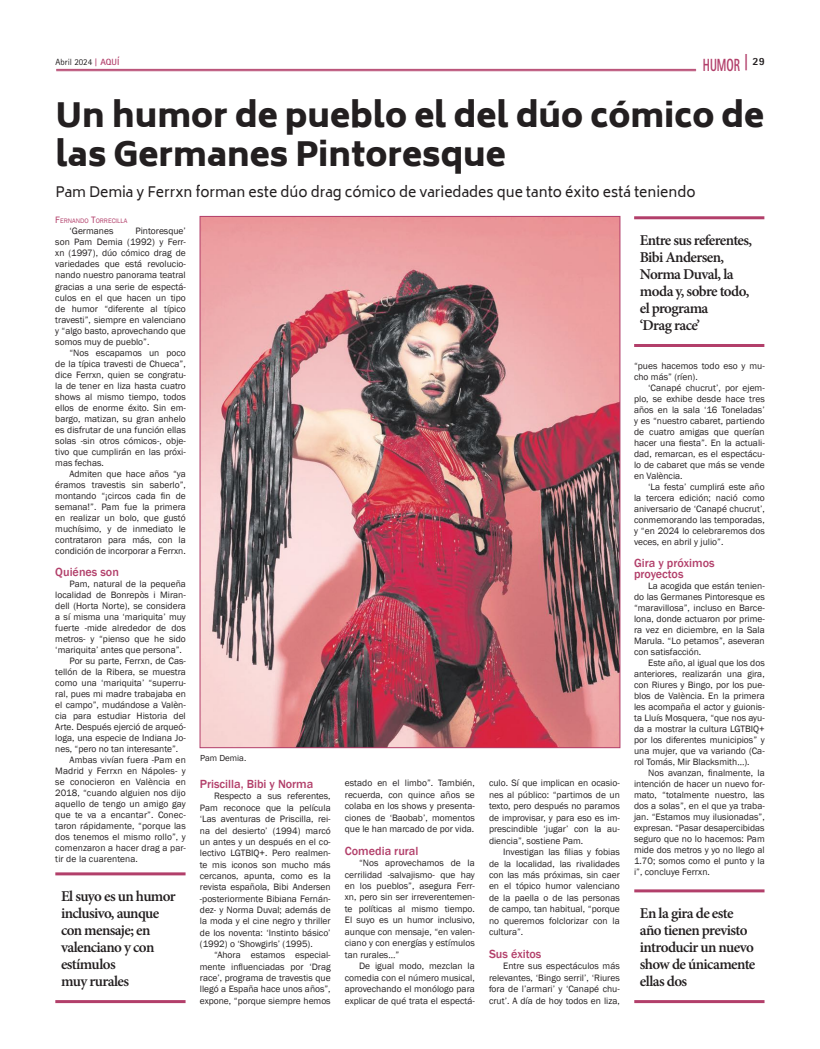
<style>
.page{position:relative;width:820px;height:1049px;background:#fff}
.page>*{position:absolute;margin:0;border:0;box-sizing:border-box;transform-origin:0 0}
.t1{font:900 33px/39.6px "Biryani";color:#231f20}
.t2{font:800 17.6px "Rotis Sans Serif Std";color:#b23f6a;scale:.64 1}
.t3{font:600 15px/17px "Minion Pro";letter-spacing:-.04em;color:#231f20}
.t4{font:14px "Biryani";color:#231f20}
.t5{font:500 12.1px/11px "Franklin Gothic";color:#b23f6a}
.t6{font:9.5px/11px "Franklin Gothic";color:#231f20;text-align:justify}
.t7{font:9px "Rotis Sans Serif Std";color:#231f20}
.t8{font:9px "Franklin Gothic";color:#231f20}
.t9{font:6.7px "Franklin Gothic";color:#b23f6a}
.s1{font-family:"Rotis Serif Std";font-weight:700;color:#b23f6a}
.s2{font-weight:700;color:#b23f6a}
.s3{font-size:18.2px}
.s4{font-size:9.5px}
</style>
<div class="page">
<img style="left:201px;top:218px;width:417px;height:528px">
<hr style="left:55px;top:872px;width:130px;height:3px;background:#b23f6a">
<hr style="left:55px;top:1000px;width:130px;height:3px;background:#b23f6a">
<hr style="left:634px;top:216px;width:130px;height:3px;background:#b23f6a">
<hr style="left:634px;top:344px;width:130px;height:3px;background:#b23f6a">
<hr style="left:634px;top:889px;width:130px;height:3px;background:#b23f6a">
<hr style="left:634px;top:1000px;width:130px;height:3px;background:#b23f6a">
<hr style="left:56px;top:69px;width:639px;height:1px;background:#b23f6a">
<hr style="left:56px;top:71px;width:639px;height:1px;background:#b23f6a">
<p class="t7" style="left:55px;top:57px;width:65px">Abril 2024 <span class="s1">|</span> <span class="s2">AQUÍ</span></p>
<h2 class="t2" style="left:702px;top:54px;width:98px">HUMOR <span class="s3">|</span> <sup>29</sup></h2>
<h1 class="t1" style="left:55px;top:96px;width:709px">Un humor de pueblo el del dúo cómico de las Germanes Pintoresque</h1>
<h3 class="t4" style="left:55px;top:184px;width:641px">Pam Demia y Ferrxn forman este dúo drag cómico de variedades que tanto éxito está teniendo</h3>
<p class="t9" style="left:55px;top:217px;width:73px"><span class="s4">F</span>ERNANDO <span class="s4">T</span>ORRECILLA</p>
<p class="t6" style="left:69px;top:226px;width:45px">‘Germanes</p>
<p class="t6" style="left:55px;top:226px;width:132px;text-indent:80px">Pintoresque’ son Pam Demia (1992) y Ferr&shy;xn (1997), dúo cómico drag de variedades que está revolucio&shy;nando nuestro panorama teatral gracias a una serie de espectá&shy;culos en el que hacen un tipo de humor “diferente al típico travesti”, siempre en valenciano y “algo basto, aprovechando que somos muy de pueblo”.</p>
<p class="t6" style="left:55px;top:347px;width:132px;text-indent:14px">“Nos escapamos un poco de la típica travesti de Chueca”, dice Ferrxn, quien se congratu&shy;la de tener en liza hasta cuatro shows al mismo tiempo, todos ellos de enorme éxito. Sin em&shy;bargo, matizan, su gran anhelo es disfrutar de una función ellas solas -sin otros cómicos-, obje&shy;tivo que cumplirán en las próxi&shy;mas fechas.</p>
<p class="t6" style="left:55px;top:468px;width:132px;text-indent:14px">Admiten que hace años “ya éramos travestis sin saberlo”, montando “¡circos cada fin de semana!”. Pam fue la primera en realizar un bolo, que gustó muchísimo, y de inmediato le contrataron para más, con la condición de incorporar a Ferrxn.</p>
<p class="t5" style="left:55px;top:566px;width:65px">Quiénes son</p>
<p class="t6" style="left:69px;top:578px;width:118px">Pam, natural de la pequeña</p>
<p class="t6" style="left:55px;top:589px;width:132px">localidad de Bonrepòs i Miran-</p>
<p class="t6" style="left:55px;top:600px;width:132px">dell (Horta Norte), se considera</p>
<p class="t6" style="left:55px;top:611px;width:132px">a sí misma una ‘mariquita’ muy</p>
<p class="t6" style="left:55px;top:622px;width:132px">fuerte -mide alrededor de dos</p>
<p class="t6" style="left:55px;top:633px;width:132px">metros- y “pienso que he sido</p>
<p class="t6" style="left:55px;top:644px;width:128px">‘mariquita’ antes que persona”.</p>
<p class="t6" style="left:69px;top:655px;width:118px">Por su parte, Ferrxn, de Cas-</p>
<p class="t6" style="left:55px;top:666px;width:132px">tellón de la Ribera, se muestra</p>
<p class="t6" style="left:55px;top:677px;width:132px">como una ‘mariquita’ “superru-</p>
<p class="t6" style="left:55px;top:688px;width:132px">ral, pues mi madre trabajaba en</p>
<p class="t6" style="left:55px;top:699px;width:132px">el campo”, mudándose a Valèn-</p>
<p class="t6" style="left:55px;top:710px;width:132px">cia para estudiar Historia del</p>
<p class="t6" style="left:55px;top:721px;width:132px">Arte. Después ejerció de arqueó-</p>
<p class="t6" style="left:55px;top:732px;width:132px">loga, una especie de Indiana Jo-</p>
<p class="t6" style="left:55px;top:743px;width:124px">nes, “pero no tan interesante”.</p>
<p class="t6" style="left:69px;top:754px;width:118px">Ambas vivían fuera -Pam en</p>
<p class="t6" style="left:55px;top:765px;width:132px">Madrid y Ferrxn en Nápoles- y</p>
<p class="t6" style="left:55px;top:776px;width:132px">se conocieron en València en</p>
<p class="t6" style="left:55px;top:787px;width:132px">2018, “cuando alguien nos dijo</p>
<p class="t6" style="left:55px;top:798px;width:132px">aquello de tengo un amigo gay</p>
<p class="t6" style="left:55px;top:809px;width:132px">que te va a encantar”. Conec-</p>
<p class="t6" style="left:55px;top:820px;width:132px">taron rápidamente, “porque las</p>
<p class="t6" style="left:55px;top:831px;width:132px">dos tenemos el mismo rollo”, y</p>
<p class="t6" style="left:55px;top:842px;width:132px">comenzaron a hacer drag a par-</p>
<p class="t6" style="left:55px;top:853px;width:84px">tir de la cuarentena.</p>
<h3 class="t3" style="left:61px;top:887px;width:116px">El suyo es un humor inclusivo, aunque con mensaje; en valenciano y con estímulos<br>muy rurales</h3>
<p class="t8" style="left:200px;top:752px;width:48px">Pam Demia.</p>
<p class="t5" style="left:200px;top:779px;width:115px">Priscilla, Bibi y Norma</p>
<p class="t6" style="left:200px;top:791px;width:132px;line-height:11.3px;text-indent:14px">Respecto a sus referentes, Pam reconoce que la película ‘Las aventuras de Priscilla, rei&shy;na del desierto’ (1994) marcó un antes y un después en el co&shy;lectivo LGTBIQ+. Pero realmen&shy;te mis iconos son mucho más cercanos, apunta, como es la revista española, Bibi Andersen -posteriormente Bibiana Fernán&shy;dez- y Norma Duval; además de la moda y el cine negro y thriller de los noventa: ‘Instinto básico’ (1992) o ‘Showgirls’ (1995).</p>
<p class="t6" style="left:200px;top:950px;width:132px;line-height:11.3px;text-indent:14px">“Ahora estamos especial&shy;mente influenciadas por ‘Drag race’, programa de travestis que llegó a España hace unos años”, expone, “porque siempre hemos</p>
<p class="t6" style="left:345px;top:778px;width:131px;line-height:11.5px">estado en el limbo”. También, recuerda, con quince años se colaba en los shows y presenta&shy;ciones de ‘Baobab’, momentos que le han marcado de por vida.</p>
<p class="t5" style="left:345px;top:845px;width:75px">Comedia rural</p>
<p class="t6" style="left:345px;top:857px;width:131px;line-height:11.5px;text-indent:14px">“Nos aprovechamos de la cerrilidad -salvajismo- que hay en los pueblos”, asegura Ferr&shy;xn, pero sin ser irreverentemen&shy;te políticas al mismo tiempo.<br>El suyo es un humor inclusivo, aunque con mensaje, “en valen&shy;ciano y con energías y estímulos tan rurales…”</p>
<p class="t6" style="left:345px;top:960px;width:131px;line-height:11.5px;text-indent:14px">De igual modo, mezclan la comedia con el número musical, aprovechando el monólogo para explicar de qué trata el espectá-</p>
<p class="t6" style="left:489px;top:777px;width:132px;line-height:11.5px">culo. Sí que implican en ocasio&shy;nes al público: “partimos de un texto, pero después no paramos de improvisar, y para eso es im&shy;prescindible ‘jugar’ con la au&shy;diencia”, sostiene Pam.</p>
<p class="t6" style="left:489px;top:846px;width:132px;line-height:11.5px;text-indent:14px">Investigan las filias y fobias de la localidad, las rivalidades con las más próximas, sin caer en el tópico humor valenciano de la paella o de las personas de campo, tan habitual, “porque no queremos folclorizar con la cultura”.</p>
<p class="t5" style="left:489px;top:948px;width:54px">Sus éxitos</p>
<p class="t6" style="left:489px;top:960px;width:132px;line-height:11.5px;text-indent:14px">Entre sus espectáculos más relevantes, ‘Bingo serril’, ‘Riures fora de l’armari’ y ‘Canapé chu&shy;crut’. A día de hoy todos en liza,</p>
<h3 class="t3" style="left:639px;top:231px;width:114px">Entre sus referentes,<br>Bibi Andersen,<br>Norma Duval, la moda y, sobre todo, el programa<br>‘Drag race’</h3>
<p class="t6" style="left:633px;top:360px;width:132px">“pues hacemos todo eso y mu&shy;cho más” (ríen).</p>
<p class="t6" style="left:633px;top:382px;width:132px;text-indent:14px">‘Canapé chucrut’, por ejem&shy;plo, se exhibe desde hace tres años en la sala ‘16 Toneladas’ y es “nuestro cabaret, partiendo de cuatro amigas que querían hacer una fiesta”. En la actuali&shy;dad, remarcan, es el espectácu&shy;lo de cabaret que más se vende en València.</p>
<p class="t6" style="left:633px;top:481px;width:132px;text-indent:14px">‘La festa’ cumplirá este año la tercera edición; nació como aniversario de ‘Canapé chucrut’, conmemorando las temporadas, y “en 2024 lo celebraremos dos veces, en abril y julio”.</p>
<p class="t5" style="left:633px;top:557px;width:82px">Gira y próximos proyectos</p>
<p class="t6" style="left:633px;top:580px;width:132px;text-indent:14px">La acogida que están tenien&shy;do las Germanes Pintoresque es “maravillosa”, incluso en Barce&shy;lona, donde actuaron por prime&shy;ra vez en diciembre, en la Sala Marula. “Lo petamos”, aseveran con satisfacción.</p>
<p class="t6" style="left:633px;top:657px;width:132px;text-indent:14px">Este año, al igual que los dos anteriores, realizarán una gira, con Riures y Bingo, por los pue&shy;blos de València. En la primera les acompaña el actor y guionis&shy;ta Lluís Mosquera, “que nos ayu&shy;da a mostrar la cultura LGTBIQ+ por los diferentes municipios” y una mujer, que va variando (Ca&shy;rol Tomás, Mir Blacksmith…).</p>
<p class="t6" style="left:633px;top:767px;width:132px;text-indent:14px">Nos avanzan, finalmente, la intención de hacer un nuevo for&shy;mato, “totalmente nuestro, las dos a solas”, en el que ya traba&shy;jan. “Estamos muy ilusionadas”, expresan. “Pasar desapercibidas seguro que no lo hacemos: Pam mide dos metros y yo no llego al 1.70; somos como el punto y la i”, concluye Ferrxn.</p>
<h3 class="t3" style="left:639px;top:904px;width:117px">En la gira de este año tienen previsto introducir un nuevo show de únicamente ellas dos</h3>
</div>
